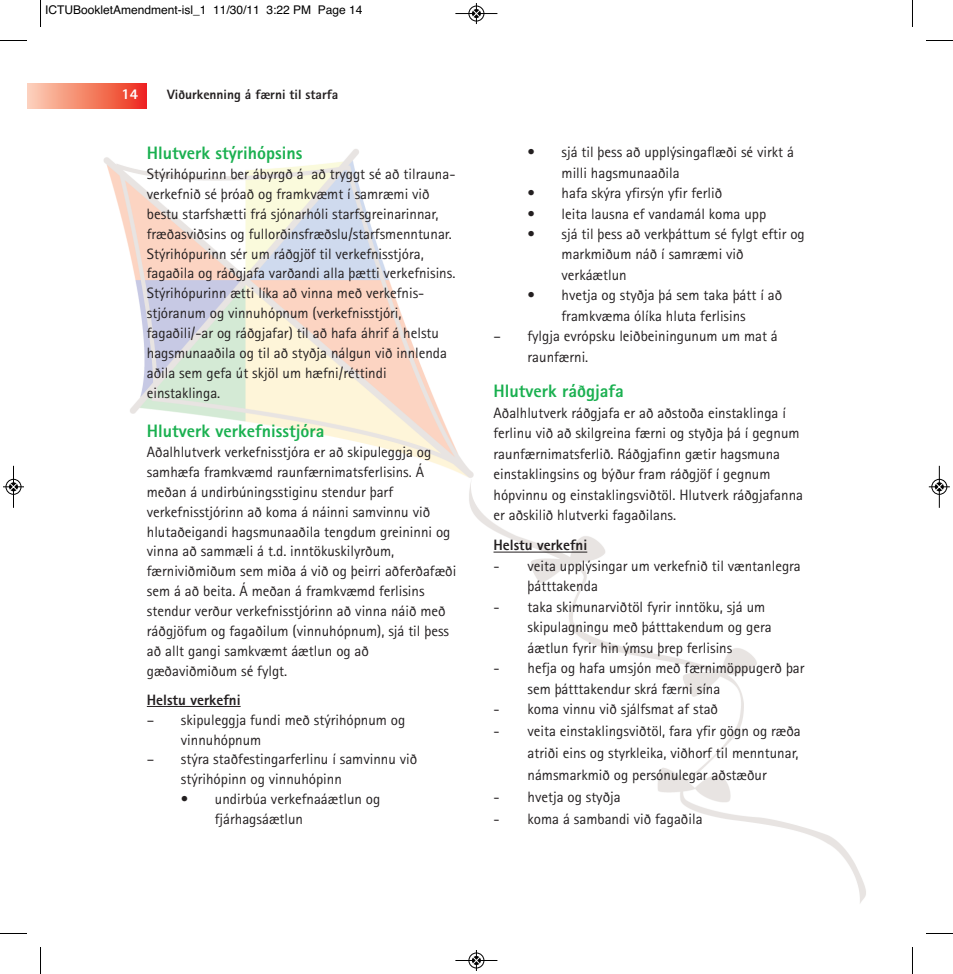
<style>
.page{position:relative;width:953px;height:974px;background:#fff}
.page>*{position:absolute;margin:0;border:0;box-sizing:border-box;transform-origin:0 0}
.t1{font:800 18px "Rotis Sans Serif";color:#1ab050}
.t2{font:15px/19.8px "Rotis Sans Serif";color:#231f20}
.t3{font:800 15px "Rotis Sans Serif";color:#231f20}
.t4{font:800 15px "Rotis Sans Serif";color:#fff}
.t5{font:800 13.5px "Rotis Sans Serif";color:#231f20}
.t6{font:12px "Helvetica";color:#000}
</style>
<div class="page">
<img style="left:103px;top:149px;width:763px;height:754px">
<img style="left:27px;top:83px;width:120px;height:26px">
<hr style="left:147px;top:706px;width:94px;height:1px;background:#231f20">
<hr style="left:493px;top:552px;width:94px;height:1px;background:#231f20">
<svg style="left:40px;top:0;width:1px;height:27px"></svg>
<svg style="left:0;top:40px;width:27px;height:1px"></svg>
<svg style="left:912px;top:0;width:1px;height:27px"></svg>
<svg style="left:926px;top:40px;width:27px;height:1px"></svg>
<svg style="left:40px;top:947px;width:1px;height:27px"></svg>
<svg style="left:0;top:933px;width:27px;height:1px"></svg>
<svg style="left:912px;top:947px;width:1px;height:27px"></svg>
<svg style="left:926px;top:933px;width:27px;height:1px"></svg>
<div style="left:468px;top:6px;width:16px;height:16px;border:1px solid #fff;border-radius:50%"></div>
<hr style="left:455px;top:13px;width:42px;height:1px;background:#000">
<div style="left:469px;top:6px;width:15px;height:15px;border:1px solid #000;border-radius:50%"></div>
<svg style="left:472px;top:3px;width:8px;height:21px"></svg>
<div style="left:468px;top:952px;width:16px;height:16px;border:1px solid #fff;border-radius:50%"></div>
<hr style="left:455px;top:960px;width:42px;height:1px;background:#000">
<div style="left:469px;top:953px;width:15px;height:15px;border:1px solid #000;border-radius:50%"></div>
<svg style="left:472px;top:950px;width:8px;height:21px"></svg>
<div style="left:6px;top:479px;width:15px;height:16px;border:1px solid #fff;border-radius:50%"></div>
<hr style="left:13px;top:466px;width:1px;height:42px;background:#000">
<div style="left:6px;top:479px;width:15px;height:15px;border:1px solid #000;border-radius:50%"></div>
<svg style="left:3px;top:483px;width:21px;height:8px"></svg>
<div style="left:931px;top:479px;width:16px;height:16px;border:1px solid #fff;border-radius:50%"></div>
<hr style="left:939px;top:466px;width:1px;height:42px;background:#000">
<div style="left:931px;top:479px;width:16px;height:15px;border:1px solid #000;border-radius:50%"></div>
<svg style="left:928px;top:483px;width:22px;height:8px"></svg>
<p class="t6" style="left:45px;top:2px;width:319px">ICTUBookletAmendment-isl_1 11/30/11 3:22 PM Page 14</p>
<p class="t4" style="left:121px;top:89px;width:18px">14</p>
<p class="t5" style="left:167px;top:90px;width:173px">Viðurkenning á færni til starfa</p>
<p class="t1" style="left:147px;top:147px;width:157px">Hlutverk stýrihópsins</p>
<p class="t2" style="left:147px;top:166px;width:310px">Stýrihópurinn ber ábyrgð á að tryggt sé að tilrauna&shy;verkefnið sé þróað og framkvæmt í samræmi við bestu starfshætti frá sjónarhóli starfsgreinarinnar, fræðasviðsins og fullorðinsfræðslu/starfsmenntunar.<br>Stýrihópurinn sér um ráðgjöf til verkefnisstjóra, fagaðila og ráðgjafa varðandi alla þætti verkefnisins.<br>Stýrihópurinn ætti líka að vinna með verkefnis&shy;stjóranum og vinnuhópnum (verkefnisstjóri, fagaðili/-ar og ráðgjafar) til að hafa áhrif á helstu hagsmunaaðila og til að styðja nálgun við innlenda aðila sem gefa út skjöl um hæfni/réttindi einstaklinga.</p>
<p class="t1" style="left:147px;top:425px;width:179px">Hlutverk verkefnisstjóra</p>
<p class="t2" style="left:147px;top:444px;width:311px">Aðalhlutverk verkefnisstjóra er að skipuleggja og samhæfa framkvæmd raunfærnimatsferlisins. Á meðan á undirbúningsstiginu stendur þarf verkefnisstjórinn að koma á náinni samvinnu við hlutaðeigandi hagsmunaaðila tengdum greininni og vinna að sammæli á t.d. inntökuskilyrðum, færniviðmiðum sem miða á við og þeirri aðferðafæði sem á að beita. Á meðan á framkvæmd ferlisins stendur verður verkefnisstjórinn að vinna náið með ráðgjöfum og fagaðilum (vinnuhópnum), sjá til þess að allt gangi samkvæmt áætlun og að gæðaviðmiðum sé fylgt.</p>
<p class="t3" style="left:147px;top:694px;width:95px">Helstu verkefni</p>
<p class="t2" style="left:181px;top:711px;width:226px;text-indent:-34px">– skipuleggja fundi með stýrihópnum og vinnuhópnum</p>
<p class="t2" style="left:181px;top:751px;width:238px;text-indent:-34px">– stýra staðfestingarferlinu í samvinnu við stýrihópinn og vinnuhópinn</p>
<p class="t2" style="left:215px;top:791px;width:167px;text-indent:-34px">• undirbúa verkefnaáætlun og fjárhagsáætlun</p>
<p class="t2" style="left:561px;top:143px;width:234px;line-height:20.4px;text-indent:-34px">• sjá til þess að upplýsingaflæði sé virkt á milli hagsmunaaðila</p>
<p class="t2" style="left:527px;top:185px;width:196px">• hafa skýra yfirsýn yfir ferlið</p>
<p class="t2" style="left:527px;top:205px;width:240px">• leita lausna ef vandamál koma upp</p>
<p class="t2" style="left:561px;top:225px;width:245px;line-height:20.4px;text-indent:-34px">• sjá til þess að verkþáttum sé fylgt eftir og markmiðum náð í samræmi við verkáætlun</p>
<p class="t2" style="left:527px;top:287px;width:256px;line-height:20.4px;text-align:center">• hvetja og styðja þá sem taka þátt í að framkvæma ólíka hluta ferlisins</p>
<p class="t2" style="left:527px;top:328px;width:252px;line-height:20.4px;text-indent:-34px">– fylgja evrópsku leiðbeiningunum um mat á raunfærni.</p>
<p class="t1" style="left:493px;top:385px;width:132px">Hlutverk ráðgjafa</p>
<p class="t2" style="left:493px;top:404px;width:311px;line-height:20.4px">Aðalhlutverk ráðgjafa er að aðstoða einstaklinga í ferlinu við að skilgreina færni og styðja þá í gegnum raunfærnimatsferlið. Ráðgjafinn gætir hagsmuna einstaklingsins og býður fram ráðgjöf í gegnum hópvinnu og einstaklingsviðtöl. Hlutverk ráðgjafanna er aðskilið hlutverki fagaðilans.</p>
<p class="t3" style="left:493px;top:540px;width:95px">Helstu verkefni</p>
<p class="t2" style="left:527px;top:557px;width:275px;line-height:20.4px;text-indent:-34px">- veita upplýsingar um verkefnið til væntanlegra þátttakenda</p>
<p class="t2" style="left:527px;top:598px;width:246px;line-height:20.4px;text-indent:-34px">- taka skimunarviðtöl fyrir inntöku, sjá um skipulagningu með þátttakendum og gera áætlun fyrir hin ýmsu þrep ferlisins</p>
<p class="t2" style="left:527px;top:659px;width:278px;line-height:20.4px;text-indent:-34px">- hefja og hafa umsjón með færnimöppugerð þar sem þátttakendur skrá færni sína</p>
<p class="t2" style="left:493px;top:701px;width:226px">- koma vinnu við sjálfsmat af stað</p>
<p class="t2" style="left:527px;top:722px;width:275px;line-height:21.9px;text-indent:-34px">- veita einstaklingsviðtöl, fara yfir gögn og ræða atriði eins og styrkleika, viðhorf til menntunar, námsmarkmið og persónulegar aðstæður</p>
<p class="t2" style="left:493px;top:788px;width:129px">- hvetja og styðja</p>
<p class="t2" style="left:493px;top:810px;width:211px">- koma á sambandi við fagaðila</p>
</div>
